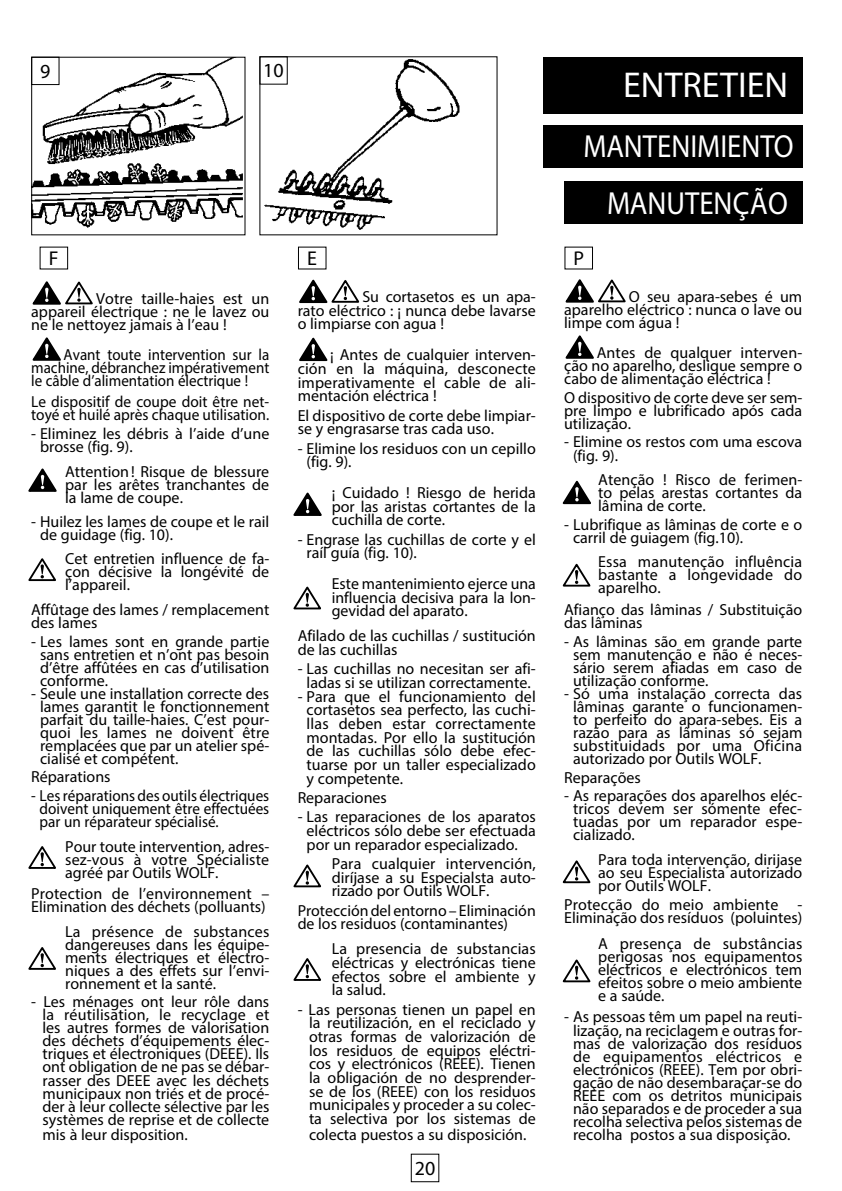
<style>
.page{position:relative;width:842px;height:1191px;background:#fff}
.page>*{position:absolute;margin:0;border:0;box-sizing:border-box;transform-origin:0 0}
.t1{font:36px "Myriad Pro";color:#fff}
.t2{font:32px "Myriad Pro";color:#fff;scale:.9 1}
.t3{font:20px "Myriad Pro";color:#000}
.t4{font:16px/13px "Myriad Pro";color:#000;text-align:justify}
.t5{font:16px/13px "Myriad Pro";color:#000;text-align:justify;scale:.95 1}
.t6{font:16px/13px "Myriad Pro";color:#000;text-align:justify;scale:.94 1}
.t7{font:16px/13px "Myriad Pro";color:#000;scale:.96 1}
</style>
<div class="page">
<div style="left:411px;top:1153px;width:28px;height:29px;border:1px solid #000"></div>
<div style="left:543px;top:57px;width:259px;height:56px;background:#000"></div>
<div style="left:564px;top:181px;width:238px;height:43px;background:#000"></div>
<svg style="left:32px;top:281px;width:61px;height:24px"></svg>
<svg style="left:32px;top:337px;width:29px;height:24px"></svg>
<svg style="left:299px;top:279px;width:61px;height:25px"></svg>
<svg style="left:299px;top:337px;width:29px;height:25px"></svg>
<svg style="left:565px;top:279px;width:61px;height:24px"></svg>
<svg style="left:565px;top:335px;width:29px;height:24px"></svg>
<img style="left:33px;top:59px;width:210px;height:169px">
<div style="left:31px;top:57px;width:29px;height:28px;border:1px solid #000"></div>
<img style="left:264px;top:59px;width:196px;height:171px">
<div style="left:259px;top:56px;width:29px;height:29px;border:1px solid #000"></div>
<div style="left:543px;top:125px;width:259px;height:42px;background:#000"></div>
<svg style="left:28px;top:468px;width:29px;height:24px"></svg>
<svg style="left:28px;top:558px;width:28px;height:24px"></svg>
<svg style="left:28px;top:846px;width:28px;height:23px"></svg>
<svg style="left:28px;top:947px;width:28px;height:23px"></svg>
<svg style="left:293px;top:492px;width:29px;height:24px"></svg>
<svg style="left:293px;top:864px;width:28px;height:24px"></svg>
<svg style="left:293px;top:958px;width:28px;height:23px"></svg>
<svg style="left:293px;top:586px;width:28px;height:24px"></svg>
<svg style="left:562px;top:480px;width:29px;height:25px"></svg>
<svg style="left:562px;top:563px;width:29px;height:24px"></svg>
<svg style="left:562px;top:860px;width:29px;height:24px"></svg>
<svg style="left:562px;top:959px;width:29px;height:24px"></svg>
<p class="t3" style="left:40px;top:59px;width:12px">9</p>
<p class="t3" style="left:263px;top:58px;width:22px">10</p>
<h1 class="t1" style="left:623px;top:63px;width:166px">ENTRETIEN</h1>
<h2 class="t2" style="left:583px;top:126px;width:235px">MANTENIMIENTO</h2>
<h2 class="t2" style="left:607px;top:183px;width:202px">MANUTENÇÃO</h2>
<p class="t3" style="left:49px;top:246px;width:11px">F</p>
<p class="t3" style="left:307px;top:246px;width:11px">E</p>
<p class="t3" style="left:573px;top:246px;width:12px">P</p>
<p class="t4" style="left:31px;top:292px;width:240px;text-indent:65px">Votre taille-haies est un appareil électrique : ne le lavez ou ne le nettoyez jamais à l’eau !</p>
<p class="t6" style="left:31px;top:348px;width:255px;text-indent:32px">Avant toute intervention sur la machine, débranchez impérativement le câble d’alimentation électrique !</p>
<p class="t7" style="left:31px;top:395px;width:250px">Le dispositif de coupe doit être net&shy;toyé et huilé après chaque utilisation.</p>
<p class="t4" style="left:40px;top:427px;width:231px;text-indent:-9px">- Eliminez les débris à l’aide d’une brosse (fig. 9).</p>
<p class="t4" style="left:65px;top:464px;width:206px">Attention! Risque de blessure par les arêtes tranchantes de la lame de coupe.</p>
<p class="t4" style="left:40px;top:515px;width:231px;text-indent:-9px">- Huilez les lames de coupe et le rail de guidage (fig. 10).</p>
<p class="t4" style="left:65px;top:552px;width:206px">Cet entretien influence de fa&shy;çon décisive la longévité de l’appareil.</p>
<p class="t4" style="left:31px;top:602px;width:240px">Affûtage des lames / remplacement des lames</p>
<p class="t4" style="left:40px;top:634px;width:231px;text-indent:-9px">- Les lames sont en grande partie sans entretien et n’ont pas besoin d’être affûtées en cas d’utilisation conforme.</p>
<p class="t4" style="left:40px;top:686px;width:231px;text-indent:-9px">- Seule une installation correcte des lames garantit le fonctionnement parfait du taille-haies. C’est pour&shy;quoi les lames ne doivent être remplacées que par un atelier spé&shy;cialisé et compétent.</p>
<p class="t4" style="left:31px;top:770px;width:81px">Réparations</p>
<p class="t5" style="left:40px;top:789px;width:243px;text-indent:-8px">- Les réparations des outils électriques doivent uniquement être effectuées par un réparateur spécialisé.</p>
<p class="t4" style="left:65px;top:839px;width:206px">Pour toute intervention, adres&shy;sez-vous à votre Spécialiste agréé par Outils WOLF.</p>
<p class="t4" style="left:31px;top:887px;width:240px">Protection de l’environnement –<br>Elimination des déchets (polluants)</p>
<p class="t4" style="left:65px;top:924px;width:206px">La présence de substances dangereuses dans les équipe&shy;ments électriques et électro&shy;niques a des effets sur l’envi&shy;ronnement et la santé.</p>
<p class="t4" style="left:43px;top:995px;width:228px;text-indent:-11px">- Les ménages ont leur rôle dans la réutilisation, le recyclage et les autres formes de valorisation des déchets d’équipements élec&shy;triques et électroniques (DEEE). Ils ont obligation de ne pas se débar&shy;rasser des DEEE avec les déchets municipaux non triés et de procé&shy;der à leur collecte sélective par les systèmes de reprise et de collecte</p>
<p class="t4" style="left:43px;top:1127px;width:147px">mis à leur disposition.</p>
<p class="t4" style="left:298px;top:290px;width:240px;line-height:13.6px;text-indent:65px">Su cortasetos es un apa&shy;rato eléctrico : ¡ nunca debe lavarse o limpiarse con agua !</p>
<p class="t4" style="left:298px;top:348px;width:240px;line-height:13.6px;text-indent:32px">¡ Antes de cualquier interven&shy;ción en la máquina, desconecte imperativamente el cable de ali&shy;mentación eléctrica !</p>
<p class="t4" style="left:298px;top:408px;width:240px;line-height:13.6px">El dispositivo de corte debe limpiar&shy;se y engrasarse tras cada uso.</p>
<p class="t4" style="left:307px;top:441px;width:231px;line-height:13.6px;text-indent:-9px">- Elimine los residuos con un cepillo (fig. 9).</p>
<p class="t4" style="left:332px;top:485px;width:206px;line-height:13.6px">¡ Cuidado ! Riesgo de herida por las aristas cortantes de la cuchilla de corte.</p>
<p class="t4" style="left:307px;top:532px;width:231px;line-height:13.6px;text-indent:-9px">- Engrase las cuchillas de corte y el raíl guía (fig. 10).</p>
<p class="t4" style="left:332px;top:576px;width:206px;line-height:13.6px">Este mantenimiento ejerce una influencia decisiva para la lon&shy;gevidad del aparato.</p>
<p class="t4" style="left:298px;top:629px;width:240px;line-height:13.6px">Afilado de las cuchillas / sustitución de las cuchillas</p>
<p class="t4" style="left:298px;top:662px;width:240px;line-height:13.6px;text-align:center">- Las cuchillas no necesitan ser afi&shy;ladas si se utilizan correctamente.</p>
<p class="t4" style="left:307px;top:689px;width:231px;line-height:13.6px;text-indent:-9px">- Para que el funcionamiento del cortasetos sea perfecto, las cuchi&shy;llas deben estar correctamente montadas. Por ello la sustitución de las cuchillas sólo debe efec&shy;tuarse por un taller especializado y competente.</p>
<p class="t4" style="left:298px;top:790px;width:91px">Reparaciones</p>
<p class="t4" style="left:298px;top:810px;width:240px;line-height:13.6px;text-align:center">- Las reparaciones de los aparatos eléctricos sólo debe ser efectuada por un reparador especializado.</p>
<p class="t4" style="left:332px;top:856px;width:206px;line-height:13.6px">Para cualquier intervención, diríjase a su Especialsta auto&shy;rizado por Outils WOLF.</p>
<p class="t4" style="left:298px;top:903px;width:240px;line-height:13.6px">Protección del entorno – Eliminación de los residuos (contaminantes)</p>
<p class="t4" style="left:332px;top:941px;width:206px;line-height:13.6px">La presencia de substancias eléctricas y electrónicas tiene efectos sobre el ambiente y la salud.</p>
<p class="t4" style="left:309px;top:1002px;width:228px;line-height:13.6px;text-indent:-11px">- Las personas tienen un papel en la reutilización, en el reciclado y otras formas de valorización de los residuos de equipos eléctri&shy;cos y electrónicos (REEE). Tienen la obligación de no desprender&shy;se de los (REEE) con los residuos municipales y proceder a su colec&shy;ta selectiva por los sistemas de</p>
<p class="t4" style="left:309px;top:1127px;width:219px">colecta puestos a su disposición.</p>
<p class="t3" style="left:415px;top:1155px;width:22px">20</p>
<p class="t4" style="left:564px;top:290px;width:240px;text-indent:65px">O seu apara-sebes é um aparelho eléctrico : nunca o lave ou limpe com água !</p>
<p class="t4" style="left:564px;top:346px;width:240px;text-indent:33px">Antes de qualquer interven&shy;ção no aparelho, desligue sempre o cabo de alimentação eléctrica !</p>
<p class="t4" style="left:564px;top:390px;width:240px">O dispositivo de corte deve ser sem&shy;pre limpo e lubrificado após cada utilização.</p>
<p class="t4" style="left:573px;top:435px;width:231px;text-indent:-9px">- Elimine os restos com uma escova (fig. 9).</p>
<p class="t4" style="left:598px;top:473px;width:206px">Atenção ! Risco de ferimen&shy;to pelas arestas cortantes da lâmina de corte.</p>
<p class="t4" style="left:573px;top:517px;width:231px;text-indent:-9px">- Lubrifique as lâminas de corte e o carril de guiagem (fig.10).</p>
<p class="t4" style="left:598px;top:555px;width:206px">Essa manutenção influência bastante a longevidade do aparelho.</p>
<p class="t4" style="left:564px;top:602px;width:240px">Afianço das lâminas / Substituição das lâminas</p>
<p class="t4" style="left:573px;top:634px;width:231px;text-indent:-9px">- As lâminas são em grande parte sem manutenção e não é neces&shy;sário serem afiadas em caso de utilização conforme.</p>
<p class="t4" style="left:573px;top:686px;width:231px;text-indent:-9px">- Só uma instalação correcta das lâminas garante o funcionamen&shy;to perfeito do apara-sebes. Eis a razão para as lâminas só sejam substituidads por uma Oficina autorizado por Outils WOLF.</p>
<p class="t4" style="left:564px;top:770px;width:78px">Reparações</p>
<p class="t4" style="left:573px;top:789px;width:231px;text-indent:-9px">- As reparações dos aparelhos eléc&shy;tricos devem ser sómente efec&shy;tuadas por um reparador espe&shy;cializado.</p>
<p class="t4" style="left:598px;top:852px;width:206px">Para toda intervenção, dirijase ao seu Especialista autorizado por Outils WOLF.</p>
<p class="t4" style="left:564px;top:897px;width:240px">Protecção do meio ambiente -<br>Eliminação dos resíduos (poluintes)</p>
<p class="t4" style="left:598px;top:936px;width:206px">A presença de substâncias perigosas nos equipamentos eléctricos e electrónicos tem efeitos sobre o meio ambiente e a saúde.</p>
<p class="t4" style="left:564px;top:1010px;width:240px;text-align:center">- As pessoas têm um papel na reuti&shy;lização, na reciclagem e outras for&shy;mas de valorização dos resíduos de equipamentos eléctricos e electrónicos (REEE). Tem por obri&shy;gação de não desembaraçar-se do REEE com os detritos municipais não separados e de proceder a sua recolha selectiva pelos sistemas de recolha postos a sua disposição.</p>
</div>
